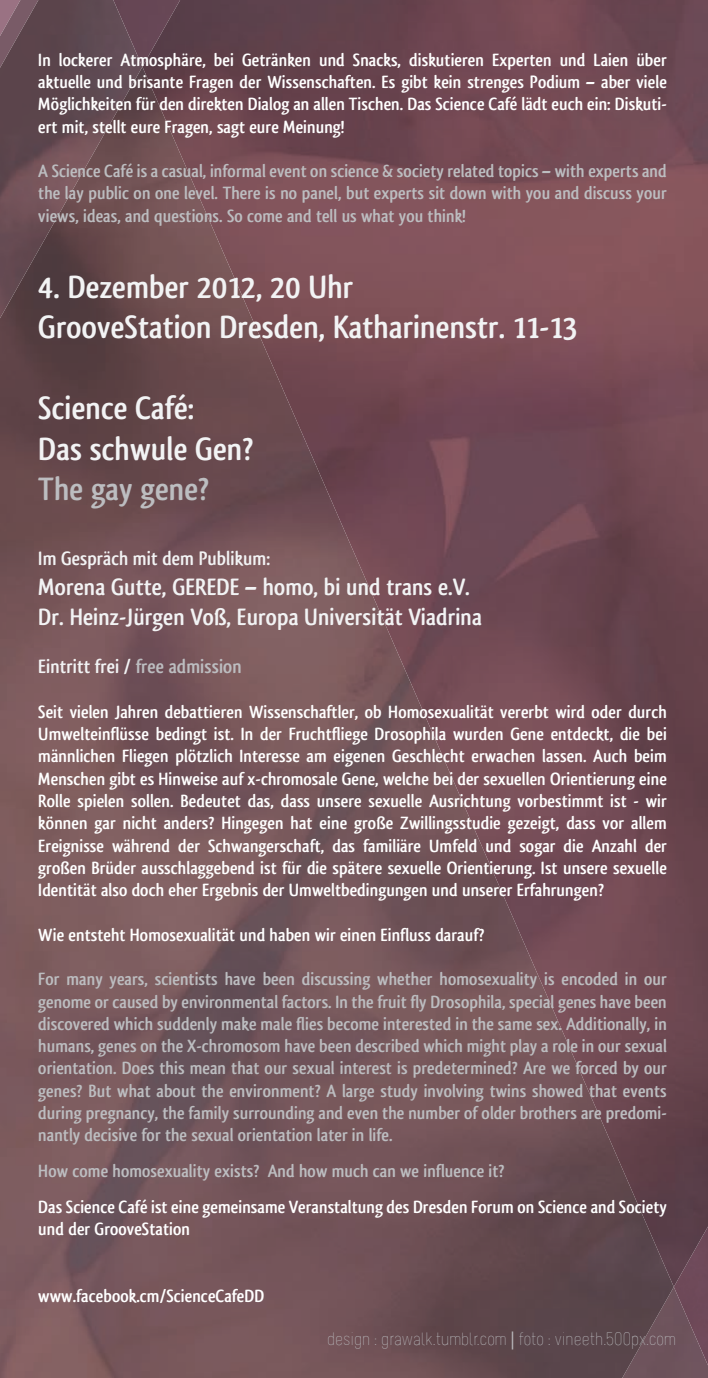
<style>
.page{position:relative;width:708px;height:1378px;background:#fff}
.page>*{position:absolute;margin:0;border:0;box-sizing:border-box;transform-origin:0 0}
.t1{font:700 33.75px/40.5px "Qlassik";color:#f2f3f4}
.t2{font:700 33.75px "Qlassik";color:#bcbdc0}
.t3{font:700 24.75px/29.7px "Qlassik";color:#f2f3f4}
.t4{font:700 20.25px "Qlassik";color:#f2f3f4}
.t5{font:700 18.45px/22.3px "Qlassik";color:#fff;text-align:justify}
.t6{font:700 18.45px/22.3px "Qlassik";color:#bcbdc0;text-align:justify}
.t7{font:300 18px "Melbourne";color:#bcbdc0}
.s1{color:#bcbdc0}
.s2{font-family:"Myriad Pro";font-weight:400}
</style>
<div class="page">
<img style="left:674px;top:1365px;width:34px;height:13px">
<img style="left:0;top:0;width:113px;height:67px">
<img style="left:0;top:67px;width:674px;height:1311px">
<img style="left:674px;top:1287px;width:34px;height:78px">
<div style="left:113px;top:0;width:29px;height:67px;background:#664c55"></div>
<img style="left:142px;top:0;width:566px;height:1287px">
<p class="t5" style="left:38px;top:48px;width:630px">In lockerer Atmosphäre, bei Getränken und Snacks, diskutieren Experten und Laien über aktuelle und brisante Fragen der Wissenschaften. Es gibt kein strenges Podium – aber viele Möglichkeiten für den direkten Dialog an allen Tischen. Das Science Café lädt euch ein: Diskuti&shy;ert mit, stellt eure Fragen, sagt eure Meinung!</p>
<p class="t6" style="left:38px;top:160px;width:630px">A Science Café is a casual, informal event on science &amp; society related topics – with experts and the lay public on one level. There is no panel, but experts sit down with you and discuss your views, ideas, and questions. So come and tell us what you think!</p>
<h1 class="t1" style="left:38px;top:266px;width:541px">4. Dezember 2012, 20 Uhr<br>GrooveStation Dresden, Katharinenstr. 11-13</h1>
<h1 class="t1" style="left:38px;top:388px;width:216px">Science Café:<br>Das schwule Gen?</h1>
<h1 class="t2" style="left:38px;top:470px;width:172px">The gay gene?</h1>
<p class="t4" style="left:38px;top:547px;width:233px">Im Gespräch mit dem Publikum:</p>
<h2 class="t3" style="left:38px;top:572px;width:445px">Morena Gutte, GEREDE – homo, bi und trans e.V.<br>Dr. Heinz-Jürgen Voß, Europa Universität Viadrina</h2>
<p class="t4" style="left:38px;top:655px;width:205px">Eintritt frei / <span class="s1">free admission</span></p>
<p class="t5" style="left:38px;top:700px;width:630px">Seit vielen Jahren debattieren Wissenschaftler, ob Homosexualität vererbt wird oder durch Umwelteinflüsse bedingt ist. In der Fruchtfliege Drosophila wurden Gene entdeckt, die bei männlichen Fliegen plötzlich Interesse am eigenen Geschlecht erwachen lassen. Auch beim Menschen gibt es Hinweise auf x-chromosale Gene, welche bei der sexuellen Orientierung eine Rolle spielen sollen. Bedeutet das, dass unsere sexuelle Ausrichtung vorbestimmt ist - wir können gar nicht anders? Hingegen hat eine große Zwillingsstudie gezeigt, dass vor allem Ereignisse während der Schwangerschaft, das familiäre Umfeld und sogar die Anzahl der großen Brüder ausschlaggebend ist für die spätere sexuelle Orientierung. Ist unsere sexuelle Identität also doch eher Ergebnis der Umweltbedingungen und unserer Erfahrungen?</p>
<p class="t5" style="left:38px;top:923px;width:448px">Wie entsteht Homosexualität und haben wir einen Einfluss darauf?</p>
<p class="t6" style="left:38px;top:968px;width:630px">For many years, scientists have been discussing whether homosexuality is encoded in our genome or caused by environmental factors. In the fruit fly Drosophila, special genes have been discovered which suddenly make male flies become interested in the same sex. Additionally, in humans, genes on the X-chromosom have been described which might play a role in our sexual orientation. Does this mean that our sexual interest is predetermined? Are we forced by our genes? But what about the environment? A large study involving twins showed that events during pregnancy, the family surrounding and even the number of older brothers are predomi&shy;nantly decisive for the sexual orientation later in life.</p>
<p class="t6" style="left:38px;top:1159px;width:468px">How come homosexuality exists? And how much can we influence it?</p>
<p class="t5" style="left:38px;top:1195px;width:630px">Das Science Café ist eine gemeinsame Veranstaltung des Dresden Forum on Science and Society und der GrooveStation</p>
<p class="t5" style="left:38px;top:1284px;width:228px">www.facebook.cm/ScienceCafeDD</p>
<p class="t7" style="left:327px;top:1329px;width:350px">design : grawalk.tumblr.com <span class="s2">|</span> foto : vineeth.500px.com</p>
</div>
